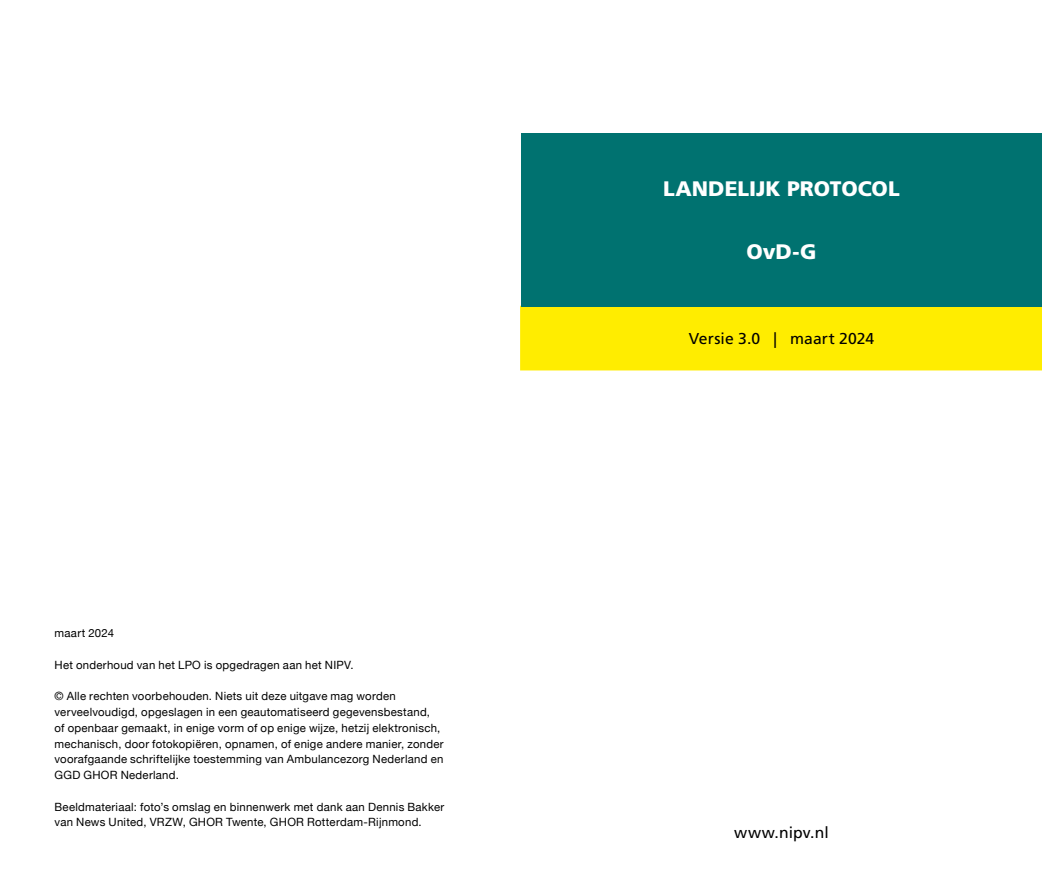
<style>
.page{position:relative;width:1042px;height:893px;background:#fff}
.page>*{position:absolute;margin:0;border:0;box-sizing:border-box;transform-origin:0 0}
.H1_Kop_voorblad{font:900 21px "Frutiger LT Std";color:#fff}
.P_Versienummer{font:15.75px "Frutiger LT Std";letter-spacing:.005em;color:#000}
.P_URL{font:15.75px "Frutiger LT Std";color:#000}
.P_brood_tekst{font:11.38px/15.8px "Helvetica Neue";letter-spacing:.02em;color:#000}
</style>
<div class="page">
<div style="left:520px;top:306px;width:522px;height:64px;background:#ffed00"></div>
<div style="left:521px;top:133px;width:521px;height:174px;background:#007270"></div>
<p class="P_brood_tekst" style="left:55px;top:626px;width:61px">maart 2024</p>
<p class="P_brood_tekst" style="left:55px;top:658px;width:301px">Het onderhoud van het LPO is opgedragen aan het NIPV.</p>
<p class="P_brood_tekst" style="left:55px;top:689px;width:390px">© Alle rechten voorbehouden. Niets uit deze uitgave mag worden verveelvoudigd, opgeslagen in een geautomatiseerd gegevensbestand,<br>of openbaar gemaakt, in enige vorm of op enige wijze, hetzij elektronisch, mechanisch, door fotokopiëren, opnamen, of enige andere manier, zonder voorafgaande schriftelijke toestemming van Ambulancezorg Nederland en GGD GHOR Nederland.</p>
<p class="P_brood_tekst" style="left:55px;top:799px;width:391px">Beeldmateriaal: foto’s omslag en binnenwerk met dank aan Dennis Bakker van News United, VRZW, GHOR Twente, GHOR Rotterdam-Rijnmond.</p>
<h1 class="H1_Kop_voorblad" style="left:663px;top:176px;width:238px">LANDELIJK PROTOCOL</h1>
<h1 class="H1_Kop_voorblad" style="left:746px;top:239px;width:71px">OvD-G</h1>
<p class="P_Versienummer" style="left:689px;top:329px;width:187px">Versie 3.0 | maart 2024</p>
<p class="P_URL" style="left:734px;top:824px;width:96px">www.nipv.nl</p>
</div>
